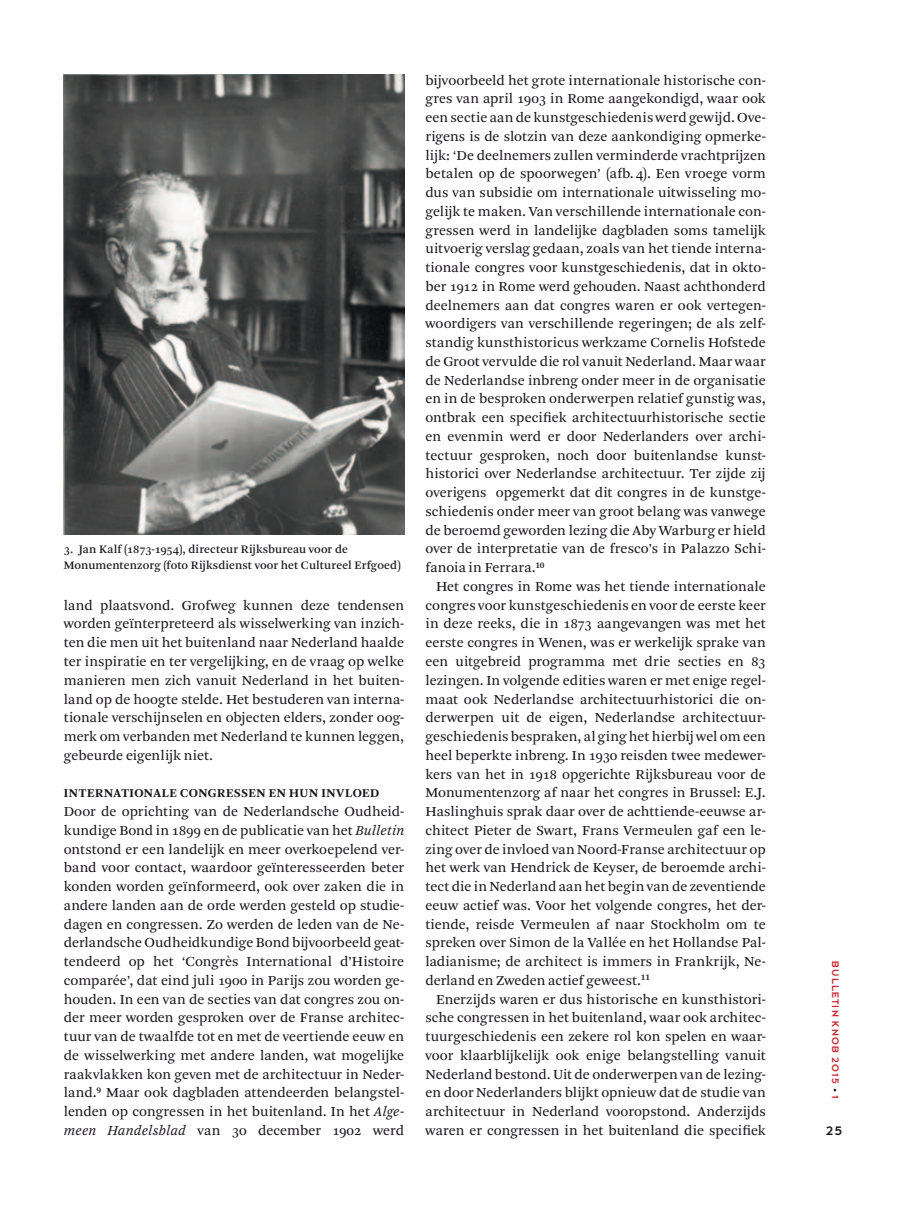
<style>
.page{position:relative;width:902px;height:1212px;background:#fff}
.page>*{position:absolute;margin:0;border:0;box-sizing:border-box;transform-origin:0 0}
.t1{font:14.4px/18.8px "Arnhem Pro Blond";letter-spacing:.005em;color:#1a171c;text-align:justify}
.t2{font:13.5px "Dessau Pro";color:#1a171c}
.t3{font:700 12.6px "Arnhem Pro";letter-spacing:.04em;color:#1a171c}
.t4{font:12px/15.8px "Arnhem Pro";letter-spacing:.01em;color:#1a171c}
.t5{font:10.5px "Dessau Pro";letter-spacing:.11em;color:#ce252f}
.s1{font-style:italic}
.s2{font-size:8.25px;color:#1a171c}
</style>
<div class="page">
<img style="left:64px;top:74px;width:340px;height:461px">
<p class="t4" style="left:64px;top:542px;width:338px">3. Jan Kalf (1873-1954), directeur Rijksbureau voor de<br>Monumentenzorg (foto Rijksdienst voor het Cultureel Erfgoed)</p>
<p class="t1" style="left:64px;top:596px;width:342px">land plaatsvond. Grofweg kunnen deze tendensen worden geïnterpreteerd als wisselwerking van inzich&shy;ten die men uit het buitenland naar Nederland haalde ter inspiratie en ter vergelijking, en de vraag op welke manieren men zich vanuit Nederland in het buiten&shy;land op de hoogte stelde. Het bestuderen van interna&shy;tionale verschijnselen en objecten elders, zonder oog&shy;merk om verbanden met Nederland te kunnen leggen, gebeurde eigenlijk niet.</p>
<p class="t3" style="left:64px;top:785px;width:317px">INTERNATIONALE CONGRESSEN EN HUN INVLOED</p>
<p class="t1" style="left:64px;top:802px;width:342px">Door de oprichting van de Nederlandsche Oudheid&shy;kundige Bond in 1899 en de publicatie van het <span class="s1">Bulletin </span>ontstond er een landelijk en meer overkoepelend ver&shy;band voor contact, waardoor geïnteresseerden beter konden worden geïnformeerd, ook over zaken die in andere landen aan de orde werden gesteld op studie&shy;dagen en congressen. Zo werden de leden van de Ne&shy;derlandsche Oudheidkundige Bond bijvoorbeeld geat&shy;tendeerd op het ‘Congrès International d’Histoire comparée’, dat eind juli 1900 in Parijs zou worden ge&shy;houden. In een van de secties van dat congres zou on&shy;der meer worden gesproken over de Franse architec&shy;tuur van de twaalfde tot en met de veertiende eeuw en de wisselwerking met andere landen, wat mogelijke raakvlakken kon geven met de architectuur in Neder&shy;land.<sup>9</sup> Maar ook dagbladen attendeerden belangstel&shy;lenden op congressen in het buitenland. In het <span class="s1">Alge&shy;meen Handelsblad</span> van 30 december 1902 werd</p>
<p class="t1" style="left:425px;top:71px;width:342px">bijvoorbeeld het grote internationale historische con&shy;gres van april 1903 in Rome aangekondigd, waar ook een sectie aan de kunstgeschiedenis werd gewijd. Ove&shy;rigens is de slotzin van deze aankondiging opmerke&shy;lijk: ‘De deelnemers zullen verminderde vrachtprijzen betalen op de spoorwegen’ (afb.4). Een vroege vorm dus van subsidie om internationale uitwisseling mo&shy;gelijk te maken. Van verschillende internationale con&shy;gressen werd in landelijke dagbladen soms tamelijk uitvoerig verslag gedaan, zoals van het tiende interna&shy;tionale congres voor kunstgeschiedenis, dat in okto&shy;ber 1912 in Rome werd gehouden. Naast achthonderd deelnemers aan dat congres waren er ook vertegen&shy;woordigers van verschillende regeringen; de als zelf&shy;standig kunsthistoricus werkzame Cornelis Hofstede de Groot vervulde die rol vanuit Nederland. Maar waar de Nederlandse inbreng onder meer in de organisatie en in de besproken onderwerpen relatief gunstig was, ontbrak een specifiek architectuurhistorische sectie en evenmin werd er door Nederlanders over archi&shy;tectuur gesproken, noch door buitenlandse kunst&shy;historici over Nederlandse architectuur. Ter zijde zij overigens opgemerkt dat dit congres in de kunstge&shy;schiedenis onder meer van groot belang was vanwege de beroemd geworden lezing die Aby Warburg er hield over de interpretatie van de fresco’s in Palazzo Schi&shy;fanoia in Ferrara.<sup>10</sup></p>
<p class="t1" style="left:425px;top:577px;width:342px;text-indent:11px">Het congres in Rome was het tiende internationale congres voor kunstgeschiedenis en voor de eerste keer in deze reeks, die in 1873 aangevangen was met het eerste congres in Wenen, was er werkelijk sprake van een uitgebreid programma met drie secties en 83 lezingen. In volgende edities waren er met enige regel&shy;maat ook Nederlandse architectuurhistorici die on&shy;derwerpen uit de eigen, Nederlandse architectuur&shy;geschiedenis bespraken, al ging het hierbij wel om een heel beperkte inbreng. In 1930 reisden twee medewer&shy;kers van het in 1918 opgerichte Rijksbureau voor de Monumentenzorg af naar het congres in Brussel: E.J.<br>Haslinghuis sprak daar over de achttiende-eeuwse ar&shy;chitect Pieter de Swart, Frans Vermeulen gaf een le&shy;zing over de invloed van Noord-Franse architectuur op het werk van Hendrick de Keyser, de beroemde archi&shy;tect die in Nederland aan het begin van de zeventiende eeuw actief was. Voor het volgende congres, het der&shy;tiende, reisde Vermeulen af naar Stockholm om te spreken over Simon de la Vallée en het Hollandse Pal&shy;ladianisme; de architect is immers in Frankrijk, Ne&shy;derland en Zweden actief geweest.<sup>11</sup></p>
<p class="t1" style="left:425px;top:990px;width:342px;text-indent:11px">Enerzijds waren er dus historische en kunsthistori&shy;sche congressen in het buitenland, waar ook architec&shy;tuurgeschiedenis een zekere rol kon spelen en waar&shy;voor klaarblijkelijk ook enige belangstelling vanuit Nederland bestond. Uit de onderwerpen van de lezing&shy;en door Nederlanders blijkt opnieuw dat de studie van architectuur in Nederland vooropstond. Anderzijds waren er congressen in het buitenland die specifiek</p>
<p class="t5" style="left:840px;top:961px;width:139px;rotate:90deg">bulletin knob 2015 <span class="s2">•</span> 1</p>
<p class="t2" style="left:825px;top:1123px;width:18px">25</p>
</div>
